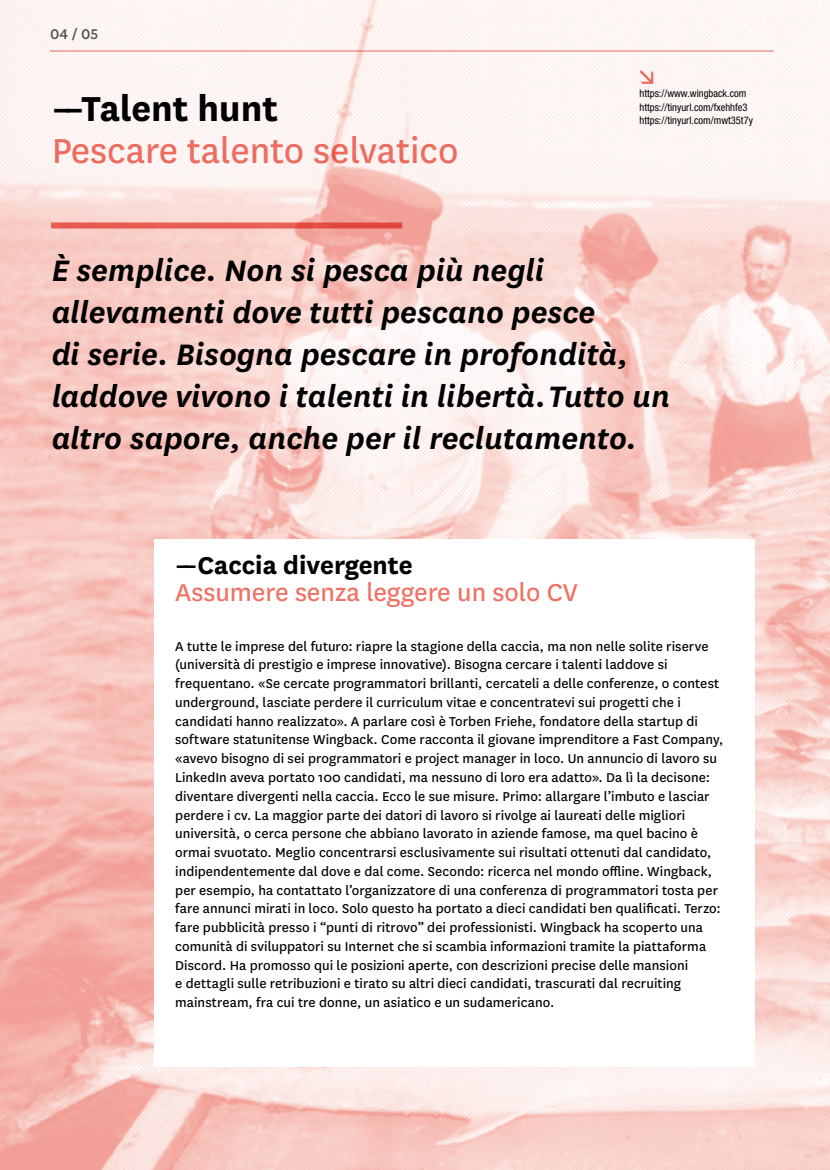
<style>
.page{position:relative;width:830px;height:1170px;background:#fff}
.page>*{position:absolute;margin:0;border:0;box-sizing:border-box;transform-origin:0 0}
.t1{font:40.5px "National";color:#ee7265}
.t2{font:700 40.5px "National";color:#000}
.t3{font:italic 600 34.5px/42px "National";color:#000}
.t4{font:28.5px "National";color:#ee7265}
.t5{font:700 28.5px "National";color:#000}
.t6{font:500 16.5px "National";color:#575756}
.t7{font:15px/18.8px "National";letter-spacing:.005em;color:#000}
.t8{font:condensed 10.5px/13.5px "Helvetica Neue LT Std";color:#000}
</style>
<div class="page">
<img style="left:0;top:0;width:829px;height:1169px">
<hr style="left:50px;top:50px;width:723px;height:2px;background:#f29e96">
<div style="left:154px;top:539px;width:599px;height:528px;background:#fff"></div>
<svg style="left:639px;top:70px;width:14px;height:14px"></svg>
<svg style="left:51px;top:222px;width:351px;height:6px;fill:#e75c50"></svg>
<p class="t6" style="left:50px;top:23px;width:50px">04 / 05</p>
<h1 class="t2" style="left:51px;top:80px;width:228px">––Talent hunt</h1>
<h1 class="t1" style="left:51px;top:123px;width:409px">Pescare talento selvatico</h1>
<p class="t8" style="left:639px;top:87px;width:115px">https://www.wingback.com https://tinyurl.com/fxehhfe3 https://tinyurl.com/mwt35t7y</p>
<h2 class="t3" style="left:51px;top:248px;width:620px">È semplice. Non si pesca più negli allevamenti dove tutti pescano pesce<br>di serie. Bisogna pescare in profondità, laddove vivono i talenti in libertà.Tutto un altro sapore, anche per il reclutamento.</h2>
<h3 class="t5" style="left:175px;top:545px;width:239px">––Caccia divergente</h3>
<h3 class="t4" style="left:175px;top:573px;width:404px">Assumere senza leggere un solo CV</h3>
<p class="t7" style="left:175px;top:636px;width:549px">A tutte le imprese del futuro: riapre la stagione della caccia, ma non nelle solite riserve (università di prestigio e imprese innovative). Bisogna cercare i talenti laddove si frequentano. «Se cercate programmatori brillanti, cercateli a delle conferenze, o contest underground, lasciate perdere il curriculum vitae e concentratevi sui progetti che i candidati hanno realizzato». A parlare così è Torben Friehe, fondatore della startup di software statunitense Wingback. Come racconta il giovane imprenditore a Fast Company, «avevo bisogno di sei programmatori e project manager in loco. Un annuncio di lavoro su LinkedIn aveva portato 100 candidati, ma nessuno di loro era adatto». Da lì la decisone: diventare divergenti nella caccia. Ecco le sue misure. Primo: allargare l’imbuto e lasciar perdere i cv. La maggior parte dei datori di lavoro si rivolge ai laureati delle migliori università, o cerca persone che abbiano lavorato in aziende famose, ma quel bacino è ormai svuotato. Meglio concentrarsi esclusivamente sui risultati ottenuti dal candidato, indipendentemente dal dove e dal come. Secondo: ricerca nel mondo offline. Wingback, per esempio, ha contattato l’organizzatore di una conferenza di programmatori tosta per fare annunci mirati in loco. Solo questo ha portato a dieci candidati ben qualificati. Terzo: fare pubblicità presso i “punti di ritrovo” dei professionisti. Wingback ha scoperto una comunità di sviluppatori su Internet che si scambia informazioni tramite la piattaforma Discord. Ha promosso qui le posizioni aperte, con descrizioni precise delle mansioni<br>e dettagli sulle retribuzioni e tirato su altri dieci candidati, trascurati dal recruiting mainstream, fra cui tre donne, un asiatico e un sudamericano.</p>
</div>
